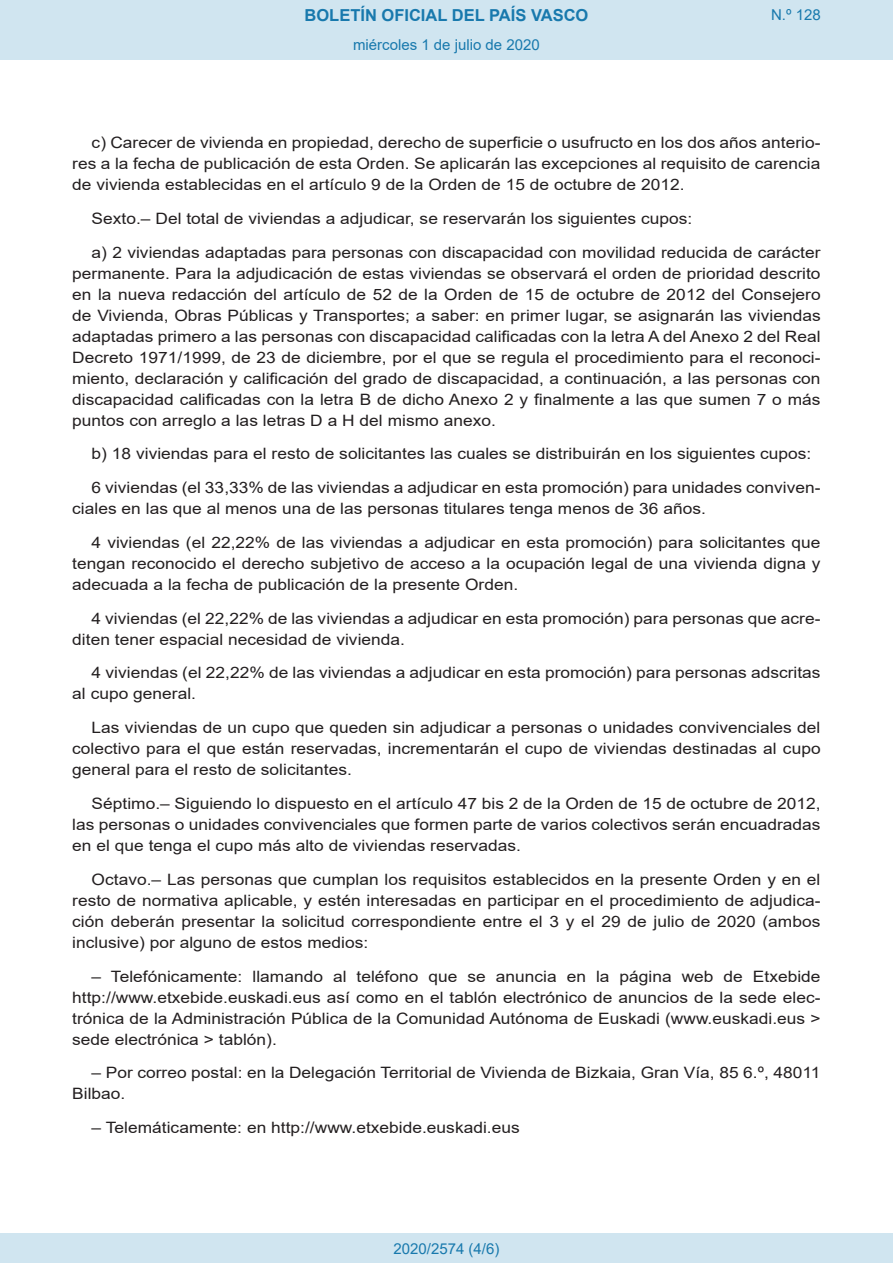
<style>
.page{position:relative;width:893px;height:1263px;background:#fff}
.page>*{position:absolute;margin:0;border:0;box-sizing:border-box;transform-origin:0 0}
.t1{font:700 16.5px "Arial";color:#1879ad}
.BOPVDetalle{font:15.6px/21px "Arial";color:#231f20;text-align:justify;scale:1.11 1}
.Paginacion_Centro{font:15px "Arial";color:#1879ad}
</style>
<div class="page">
<div style="left:0;top:0;width:893px;height:60px;background:#d0e5f0"></div>
<div style="left:0;top:1233px;width:893px;height:30px;background:#d0e5f0"></div>
<p class="t1" style="left:305px;top:3px;width:285px">BOLETÍN OFICIAL DEL PAÍS VASCO</p>
<p class="Paginacion_Centro" style="left:353px;top:35px;width:188px">miércoles 1 de julio de 2020</p>
<p class="Paginacion_Centro" style="left:771px;top:5px;width:51px">N.º 128</p>
<p class="BOPVDetalle" style="left:72px;top:132px;width:676px;text-indent:19px">c) Carecer de vivienda en propiedad, derecho de superficie o usufructo en los dos años anterio&shy;res a la fecha de publicación de esta Orden. Se aplicarán las excepciones al requisito de carencia de vivienda establecidas en el artículo 9 de la Orden de 15 de octubre de 2012.</p>
<p class="BOPVDetalle" style="left:92px;top:208px;width:543px">Sexto.– Del total de viviendas a adjudicar, se reservarán los siguientes cupos:</p>
<p class="BOPVDetalle" style="left:72px;top:242px;width:676px;text-indent:19px">a) 2 viviendas adaptadas para personas con discapacidad con movilidad reducida de carácter permanente. Para la adjudicación de estas viviendas se observará el orden de prioridad descrito en la nueva redacción del artículo de 52 de la Orden de 15 de octubre de 2012 del Consejero de Vivienda, Obras Públicas y Transportes; a saber: en primer lugar, se asignarán las viviendas adaptadas primero a las personas con discapacidad calificadas con la letra A del Anexo 2 del Real Decreto 1971/1999, de 23 de diciembre, por el que se regula el procedimiento para el reconoci&shy;miento, declaración y calificación del grado de discapacidad, a continuación, a las personas con discapacidad calificadas con la letra B de dicho Anexo 2 y finalmente a las que sumen 7 o más puntos con arreglo a las letras D a H del mismo anexo.</p>
<p class="BOPVDetalle" style="left:92px;top:443px;width:650px">b) 18 viviendas para el resto de solicitantes las cuales se distribuirán en los siguientes cupos:</p>
<p class="BOPVDetalle" style="left:72px;top:477px;width:676px;text-indent:19px">6 viviendas (el 33,33% de las viviendas a adjudicar en esta promoción) para unidades conviven&shy;ciales en las que al menos una de las personas titulares tenga menos de 36 años.</p>
<p class="BOPVDetalle" style="left:72px;top:532px;width:676px;text-indent:19px">4 viviendas (el 22,22% de las viviendas a adjudicar en esta promoción) para solicitantes que tengan reconocido el derecho subjetivo de acceso a la ocupación legal de una vivienda digna y adecuada a la fecha de publicación de la presente Orden.</p>
<p class="BOPVDetalle" style="left:72px;top:608px;width:676px;text-indent:19px">4 viviendas (el 22,22% de las viviendas a adjudicar en esta promoción) para personas que acre&shy;diten tener espacial necesidad de vivienda.</p>
<p class="BOPVDetalle" style="left:72px;top:662px;width:676px;text-indent:19px">4 viviendas (el 22,22% de las viviendas a adjudicar en esta promoción) para personas adscritas al cupo general.</p>
<p class="BOPVDetalle" style="left:72px;top:717px;width:676px;text-indent:19px">Las viviendas de un cupo que queden sin adjudicar a personas o unidades convivenciales del colectivo para el que están reservadas, incrementarán el cupo de viviendas destinadas al cupo general para el resto de solicitantes.</p>
<p class="BOPVDetalle" style="left:72px;top:793px;width:676px;text-indent:19px">Séptimo.– Siguiendo lo dispuesto en el artículo 47 bis 2 de la Orden de 15 de octubre de 2012, las personas o unidades convivenciales que formen parte de varios colectivos serán encuadradas en el que tenga el cupo más alto de viviendas reservadas.</p>
<p class="BOPVDetalle" style="left:72px;top:869px;width:676px;text-indent:19px">Octavo.– Las personas que cumplan los requisitos establecidos en la presente Orden y en el resto de normativa aplicable, y estén interesadas en participar en el procedimiento de adjudica&shy;ción deberán presentar la solicitud correspondiente entre el 3 y el 29 de julio de 2020 (ambos inclusive) por alguno de estos medios:</p>
<p class="BOPVDetalle" style="left:72px;top:965px;width:676px;text-indent:19px">– Telefónicamente: llamando al teléfono que se anuncia en la página web de Etxebide http://www.etxebide.euskadi.eus así como en el tablón electrónico de anuncios de la sede elec&shy;trónica de la Administración Pública de la Comunidad Autónoma de Euskadi (www.euskadi.eus &gt; sede electrónica &gt; tablón).</p>
<p class="BOPVDetalle" style="left:72px;top:1062px;width:676px;text-indent:19px">– Por correo postal: en la Delegación Territorial de Vivienda de Bizkaia, Gran Vía, 85 6.º, 48011<br>Bilbao.</p>
<p class="BOPVDetalle" style="left:92px;top:1117px;width:387px">– Telemáticamente: en http://www.etxebide.euskadi.eus</p>
<p class="Paginacion_Centro" style="left:393px;top:1238px;width:107px">2020/2574 (4/6)</p>
</div>
